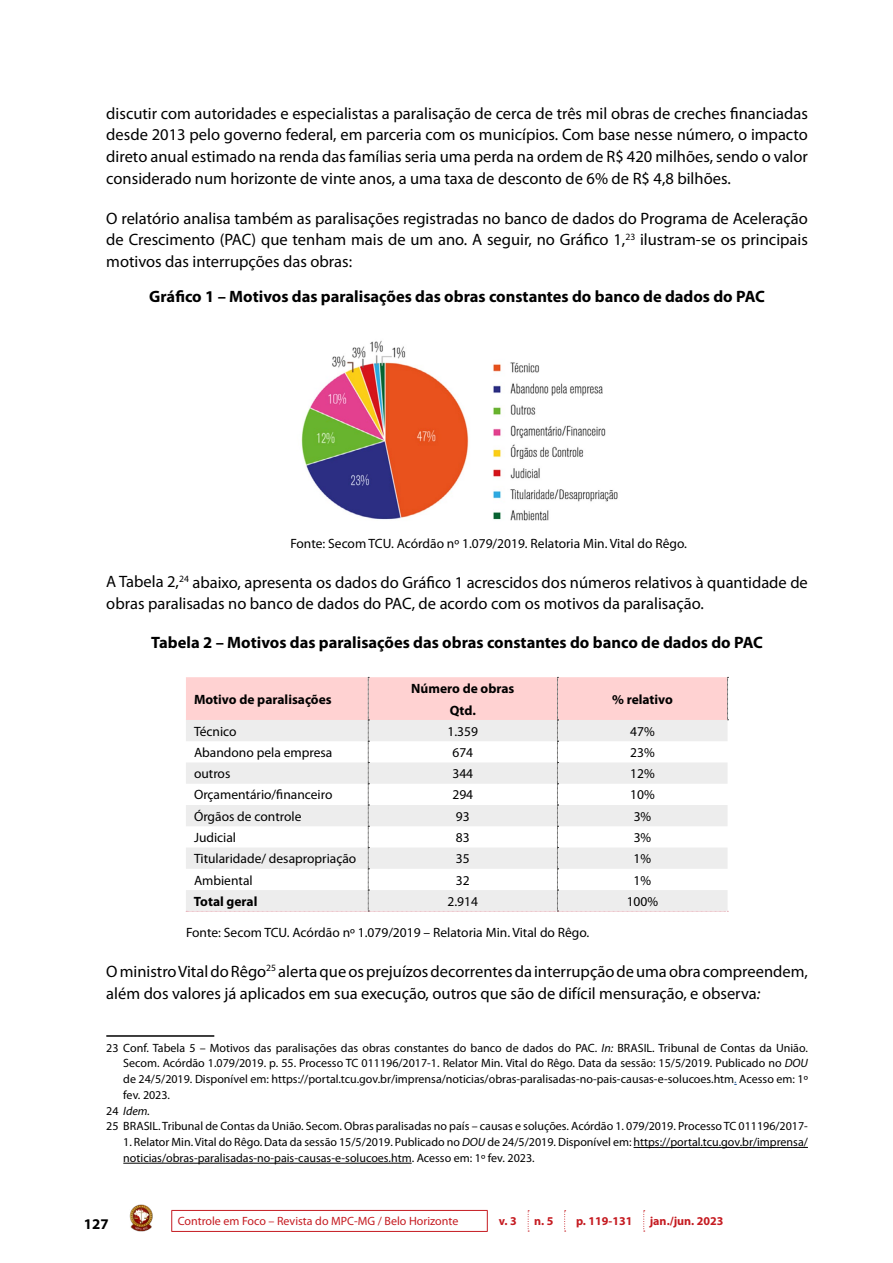
<style>
.page{position:relative;width:893px;height:1263px;background:#fff}
.page>*{position:absolute;margin:0;border:0;box-sizing:border-box;transform-origin:0 0}
.t1{font:16.5px/21.8px "Myriad Pro";color:#000;text-align:justify}
.t2{font:700 16.5px "Myriad Pro";color:#000}
.t3{font:700 14.85px "Myriad Pro";color:#000}
.t4{font:13.5px "Myriad Pro";color:#000}
.t5{font:700 13.5px/21.8px "Myriad Pro";color:#000;text-align:center}
.t6{font:12px/15.8px "Myriad Pro";color:#000}
.t7{font:12px "Myriad Pro";color:#c51b21}
.t8{font:700 12px "Myriad Pro";color:#c51b21}
.t9{font:italic 12px "Myriad Pro";color:#000}
.s1{font-style:italic}
.s2{color:#275b9b}
.s3{font-style:normal}
</style>
<div class="page">
<hr style="left:171px;top:1210px;width:317px;height:1px;background:#c51b21">
<svg style="left:171px;top:1211px;width:1px;height:20px"></svg>
<svg style="left:487px;top:1211px;width:1px;height:20px"></svg>
<hr style="left:171px;top:1231px;width:317px;height:1px;background:#c51b21">
<svg style="left:528px;top:1210px;width:1px;height:22px"></svg>
<svg style="left:564px;top:1210px;width:2px;height:22px"></svg>
<svg style="left:643px;top:1210px;width:2px;height:22px"></svg>
<img style="left:129px;top:1204px;width:24px;height:27px">
<hr style="left:106px;top:1035px;width:108px;height:2px;background:#000">
<hr style="left:634px;top:1147px;width:174px;height:1px;background:#000">
<hr style="left:123px;top:1163px;width:289px;height:1px;background:#000">
<img style="left:301px;top:340px;width:317px;height:181px">
<svg style="left:186px;top:677px;width:542px;height:235px"></svg>
<p class="t1" style="left:106px;top:102px;width:703px">discutir com autoridades e especialistas a paralisação de cerca de três mil obras de creches financiadas desde 2013 pelo governo federal, em parceria com os municípios. Com base nesse número, o impacto direto anual estimado na renda das famílias seria uma perda na ordem de R$ 420 milhões, sendo o valor considerado num horizonte de vinte anos, a uma taxa de desconto de 6% de R$ 4,8 bilhões.</p>
<p class="t1" style="left:106px;top:207px;width:703px">O relatório analisa também as paralisações registradas no banco de dados do Programa de Aceleração de Crescimento (PAC) que tenham mais de um ano. A seguir, no Gráfico 1,<sup>23</sup> ilustram-se os principais motivos das interrupções das obras:</p>
<p class="t2" style="left:149px;top:285px;width:617px">Gráfico 1 – Motivos das paralisações das obras constantes do banco de dados do PAC</p>
<p class="t4" style="left:290px;top:535px;width:398px">Fonte: Secom TCU. Acórdão nº 1.079/2019. Relatoria Min. Vital do Rêgo.</p>
<p class="t1" style="left:106px;top:571px;width:703px">A Tabela 2,<sup>24</sup> abaixo, apresenta os dados do Gráfico 1 acrescidos dos números relativos à quantidade de obras paralisadas no banco de dados do PAC, de acordo com os motivos da paralisação.</p>
<p class="t2" style="left:151px;top:632px;width:613px">Tabela 2 – Motivos das paralisações das obras constantes do banco de dados do PAC</p>
<p class="t5" style="left:194px;top:688px;width:139px">Motivo de paralisações</p>
<p class="t5" style="left:411px;top:677px;width:105px">Número de obras<br>Qtd.</p>
<p class="t5" style="left:612px;top:688px;width:62px">% relativo</p>
<p class="t4" style="left:194px;top:723px;width:44px">Técnico</p>
<p class="t4" style="left:448px;top:723px;width:32px">1.359</p>
<p class="t4" style="left:630px;top:723px;width:26px">47%</p>
<p class="t4" style="left:194px;top:744px;width:140px">Abandono pela empresa</p>
<p class="t4" style="left:452px;top:744px;width:22px">674</p>
<p class="t4" style="left:630px;top:744px;width:26px">23%</p>
<p class="t4" style="left:194px;top:765px;width:38px">outros</p>
<p class="t4" style="left:452px;top:765px;width:22px">344</p>
<p class="t4" style="left:630px;top:765px;width:26px">12%</p>
<p class="t4" style="left:194px;top:786px;width:140px">Orçamentário/financeiro</p>
<p class="t4" style="left:452px;top:786px;width:22px">294</p>
<p class="t4" style="left:630px;top:786px;width:26px">10%</p>
<p class="t4" style="left:194px;top:808px;width:109px">Órgãos de controle</p>
<p class="t4" style="left:456px;top:808px;width:15px">93</p>
<p class="t4" style="left:634px;top:808px;width:19px">3%</p>
<p class="t4" style="left:194px;top:829px;width:44px">Judicial</p>
<p class="t4" style="left:456px;top:829px;width:15px">83</p>
<p class="t4" style="left:634px;top:829px;width:19px">3%</p>
<p class="t4" style="left:194px;top:850px;width:164px">Titularidade/ desapropriação</p>
<p class="t4" style="left:456px;top:850px;width:15px">35</p>
<p class="t4" style="left:634px;top:850px;width:19px">1%</p>
<p class="t4" style="left:194px;top:872px;width:60px">Ambiental</p>
<p class="t4" style="left:456px;top:872px;width:15px">32</p>
<p class="t4" style="left:634px;top:872px;width:19px">1%</p>
<p class="t5" style="left:194px;top:890px;width:65px">Total geral</p>
<p class="t4" style="left:447px;top:893px;width:32px">2.914</p>
<p class="t4" style="left:627px;top:893px;width:33px">100%</p>
<p class="t4" style="left:186px;top:924px;width:405px">Fonte: Secom TCU. Acórdão nº 1.079/2019 – Relatoria Min. Vital do Rêgo.</p>
<p class="t1" style="left:106px;top:960px;width:703px">O ministro Vital do Rêgo<sup>25</sup> alerta que os prejuízos decorrentes da interrupção de uma obra compreendem, além dos valores já aplicados em sua execução, outros que são de difícil mensuração, e observa<span class="s1">:</span></p>
<p class="t6" style="left:106px;top:1040px;width:703px">23 Conf. Tabela 5 – Motivos das paralisações das obras constantes do banco de dados do PAC. <span class="s1">In:</span> BRASIL. Tribunal de Contas da União.</p>
<p class="t6" style="left:123px;top:1055px;width:686px">Secom. Acórdão 1.079/2019. p. 55. Processo TC 011196/2017-1. Relator Min. Vital do Rêgo. Data da sessão: 15/5/2019. Publicado no <span class="s1">DOU</span></p>
<p class="t6" style="left:123px;top:1071px;width:686px">de 24/5/2019. Disponível em: https://portal.tcu.gov.br/imprensa/noticias/obras-paralisadas-no-pais-causas-e-solucoes.htm<span class="s2">.</span> Acesso em: 1º</p>
<p class="t6" style="left:123px;top:1087px;width:48px">fev. 2023.</p>
<p class="t9" style="left:106px;top:1103px;width:45px"><span class="s3">24</span> Idem.</p>
<p class="t6" style="left:106px;top:1118px;width:703px">25 BRASIL. Tribunal de Contas da União. Secom. Obras paralisadas no país – causas e soluções. Acórdão 1. 079/2019. Processo TC 011196/2017-</p>
<p class="t6" style="left:123px;top:1134px;width:686px">1. Relator Min. Vital do Rêgo. Data da sessão 15/5/2019. Publicado no <span class="s1">DOU</span> de 24/5/2019. Disponível em: https://portal.tcu.gov.br/imprensa/ noticias/obras-paralisadas-no-pais-causas-e-solucoes.htm. Acesso em: 1º fev. 2023.</p>
<p class="t3" style="left:84px;top:1214px;width:26px">127</p>
<p class="t7" style="left:178px;top:1214px;width:282px">Controle em Foco – Revista do MPC-MG / Belo Horizonte</p>
<p class="t8" style="left:499px;top:1213px;width:19px">v. 3</p>
<p class="t8" style="left:534px;top:1213px;width:21px">n. 5</p>
<p class="t8" style="left:576px;top:1213px;width:58px">p. 119-131</p>
<p class="t8" style="left:650px;top:1213px;width:75px">jan./jun. 2023</p>
</div>
